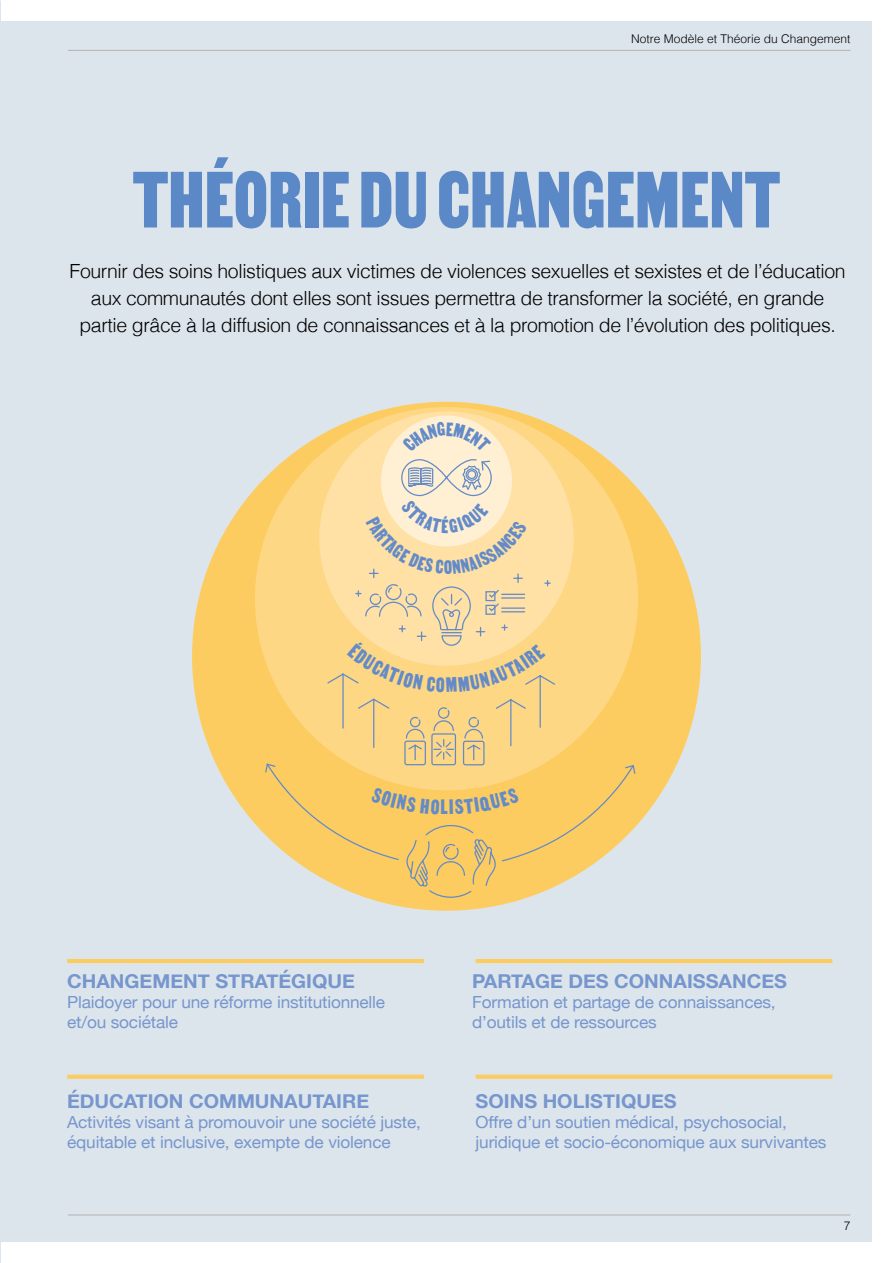
<style>
.page{position:relative;width:893px;height:1263px;background:#fff}
.page>*{position:absolute;margin:0;border:0;box-sizing:border-box;transform-origin:0 0}
.t1{font:96px "MARTIN";color:#5b89c7}
.t2{font:24.6px "MARTIN";color:#648bc7}
.t3{font:300 19.5px/27px "Helvetica";letter-spacing:-.02em;color:#000;text-align:center}
.t4{font:700 19.05px "Helvetica Neue";color:#7696cd}
.t5{font:16.65px/20px "Helvetica Neue";letter-spacing:-.01em;color:#7696cd}
.t6{font:300 12px "Helvetica";color:#000}
</style>
<div class="page">
<div style="left:0;top:21px;width:872px;height:1221px;background:#dde5ec"></div>
<hr style="left:67px;top:959px;width:357px;height:4px;background:#fdcc60">
<hr style="left:476px;top:959px;width:356px;height:4px;background:#fdcc60">
<div style="left:67px;top:1074px;width:357px;height:5px;background:#fdcc60"></div>
<div style="left:476px;top:1074px;width:356px;height:5px;background:#fdcc60"></div>
<div style="left:192px;top:402px;width:509px;height:509px;background:#fdcc60;border-radius:50%"></div>
<div style="left:255px;top:407px;width:383px;height:383px;background:#fed784;border-radius:50%"></div>
<div style="left:319px;top:411px;width:255px;height:255px;background:#ffe0a5;border-radius:50%"></div>
<div style="left:381px;top:415px;width:131px;height:131px;background:#fff0d4;border-radius:50%"></div>
<hr style="left:68px;top:50px;width:782px;height:1px;background:#b2b2b1">
<hr style="left:68px;top:1215px;width:782px;height:1px;background:#b2b2b1">
<svg style="left:402px;top:422px;width:89px;height:11px"></svg>
<svg style="left:264px;top:458px;width:372px;height:440px"></svg>
<p class="t6" style="left:631px;top:28px;width:221px">Notre Modèle et Théorie du Changement</p>
<h1 class="t1" style="left:133px;top:143px;width:649px">THÉORIE DU CHANGEMENT</h1>
<p class="t3" style="left:70px;top:256px;width:778px">Fournir des soins holistiques aux victimes de violences sexuelles et sexistes et de l’éducation aux communautés dont elles sont issues permettra de transformer la société, en grande partie grâce à la diffusion de connaissances et à la promotion de l’évolution des politiques.</p>
<h2 class="t2" style="left:441px;top:793px;width:9px">L</h2>
<p class="t4" style="left:67px;top:966px;width:289px">CHANGEMENT STRATÉGIQUE</p>
<p class="t5" style="left:67px;top:993px;width:320px">Plaidoyer pour une réforme institutionnelle et/ou sociétale</p>
<p class="t4" style="left:67px;top:1086px;width:304px">ÉDUCATION COMMUNAUTAIRE</p>
<p class="t5" style="left:67px;top:1113px;width:355px">Activités visant à promouvoir une société juste, équitable et inclusive, exempte de violence</p>
<p class="t4" style="left:472px;top:966px;width:316px">PARTAGE DES CONNAISSANCES</p>
<p class="t5" style="left:472px;top:993px;width:305px">Formation et partage de connaissances, d’outils et de ressources</p>
<p class="t4" style="left:476px;top:1086px;width:203px">SOINS HOLISTIQUES</p>
<p class="t5" style="left:476px;top:1113px;width:352px">Offre d’un soutien médical, psychosocial, juridique et socio-économique aux survivantes</p>
<p class="t6" style="left:844px;top:1216px;width:8px">7</p>
</div>
